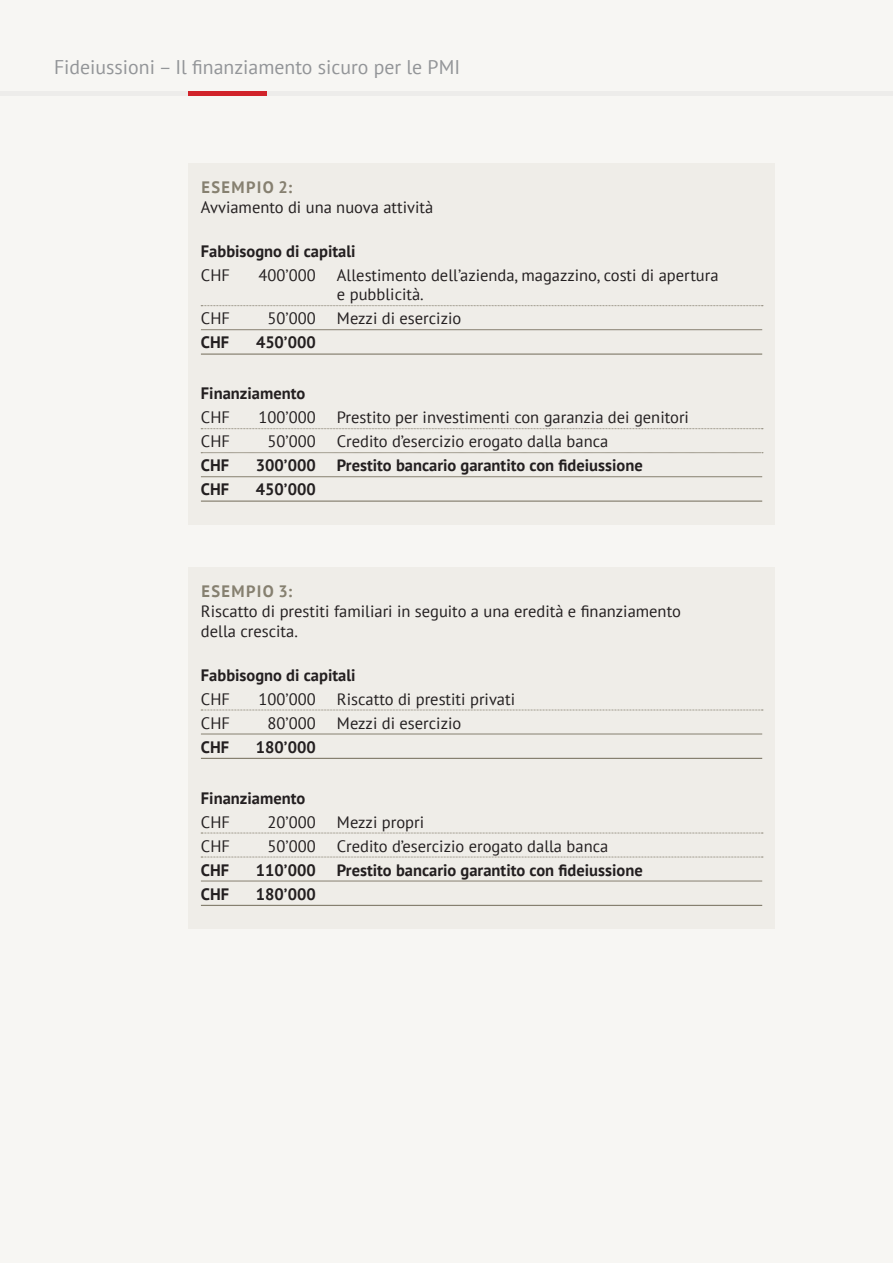
<style>
.page{position:relative;width:893px;height:1263px;background:#f7f6f3}
.page>*{position:absolute;margin:0;border:0;box-sizing:border-box;transform-origin:0 0}
.t1{font:19.8px "PT Sans";color:#939598}
.t2{font:16.5px/19.8px "PT Sans";color:#231f20}
.t3{font:700 16.5px "PT Sans";color:#231f20}
.t4{font:700 16.5px "PT Sans";letter-spacing:.08em;color:#868070}
</style>
<div class="page">
<div style="left:0;top:91px;width:893px;height:5px;background:#edecea"></div>
<div style="left:188px;top:91px;width:78px;height:5px;background:#d1232a"></div>
<div style="left:188px;top:568px;width:587px;height:361px;background:#efede8"></div>
<svg style="left:201px;top:710px;width:562px;height:1px"></svg>
<hr style="left:201px;top:734px;width:561px;height:1px;background:#868070">
<hr style="left:201px;top:758px;width:561px;height:1px;background:#868070">
<svg style="left:201px;top:833px;width:562px;height:1px"></svg>
<svg style="left:201px;top:857px;width:562px;height:1px"></svg>
<hr style="left:201px;top:881px;width:561px;height:1px;background:#868070">
<hr style="left:201px;top:905px;width:561px;height:1px;background:#868070">
<div style="left:188px;top:164px;width:587px;height:361px;background:#efede8"></div>
<svg style="left:201px;top:305px;width:562px;height:1px"></svg>
<hr style="left:201px;top:329px;width:561px;height:1px;background:#868070">
<hr style="left:201px;top:353px;width:561px;height:2px;background:#868070">
<svg style="left:201px;top:428px;width:562px;height:1px"></svg>
<svg style="left:201px;top:452px;width:562px;height:1px"></svg>
<hr style="left:201px;top:476px;width:561px;height:1px;background:#868070">
<hr style="left:201px;top:500px;width:561px;height:2px;background:#868070">
<p class="t1" style="left:54px;top:54px;width:408px">Fideiussioni – Il finanziamento sicuro per le PMI</p>
<p class="t4" style="left:202px;top:177px;width:92px">ESEMPIO 2:</p>
<p class="t2" style="left:201px;top:197px;width:234px">Avviamento di una nuova attività</p>
<p class="t3" style="left:201px;top:240px;width:156px">Fabbisogno di capitali</p>
<p class="t2" style="left:201px;top:265px;width:31px">CHF</p>
<p class="t2" style="left:259px;top:265px;width:59px">400’000</p>
<p class="t2" style="left:337px;top:265px;width:383px">Allestimento dell’azienda, magazzino, costi di apertura e pubblicità.</p>
<p class="t2" style="left:201px;top:308px;width:31px">CHF</p>
<p class="t2" style="left:268px;top:308px;width:50px">50’000</p>
<p class="t2" style="left:337px;top:308px;width:126px">Mezzi di esercizio</p>
<p class="t3" style="left:201px;top:332px;width:30px">CHF</p>
<p class="t3" style="left:256px;top:332px;width:61px">450’000</p>
<p class="t3" style="left:201px;top:383px;width:106px">Finanziamento</p>
<p class="t2" style="left:201px;top:407px;width:31px">CHF</p>
<p class="t2" style="left:259px;top:407px;width:59px">100’000</p>
<p class="t2" style="left:337px;top:407px;width:354px">Prestito per investimenti con garanzia dei genitori</p>
<p class="t2" style="left:201px;top:431px;width:31px">CHF</p>
<p class="t2" style="left:268px;top:431px;width:50px">50’000</p>
<p class="t2" style="left:337px;top:431px;width:273px">Credito d’esercizio erogato dalla banca</p>
<p class="t3" style="left:201px;top:455px;width:30px">CHF</p>
<p class="t3" style="left:256px;top:455px;width:61px">300’000</p>
<p class="t3" style="left:337px;top:455px;width:307px">Prestito bancario garantito con fideiussione</p>
<p class="t3" style="left:201px;top:479px;width:30px">CHF</p>
<p class="t3" style="left:256px;top:479px;width:61px">450’000</p>
<p class="t4" style="left:202px;top:581px;width:92px">ESEMPIO 3:</p>
<p class="t2" style="left:201px;top:601px;width:481px">Riscatto di prestiti familiari in seguito a una eredità e finanziamento della crescita.</p>
<p class="t3" style="left:201px;top:664px;width:156px">Fabbisogno di capitali</p>
<p class="t2" style="left:201px;top:689px;width:31px">CHF</p>
<p class="t2" style="left:259px;top:689px;width:59px">100’000</p>
<p class="t2" style="left:337px;top:689px;width:180px">Riscatto di prestiti privati</p>
<p class="t2" style="left:201px;top:713px;width:31px">CHF</p>
<p class="t2" style="left:268px;top:713px;width:50px">80’000</p>
<p class="t2" style="left:337px;top:713px;width:126px">Mezzi di esercizio</p>
<p class="t3" style="left:201px;top:736px;width:30px">CHF</p>
<p class="t3" style="left:256px;top:736px;width:61px">180’000</p>
<p class="t3" style="left:201px;top:787px;width:106px">Finanziamento</p>
<p class="t2" style="left:201px;top:812px;width:31px">CHF</p>
<p class="t2" style="left:268px;top:812px;width:50px">20’000</p>
<p class="t2" style="left:337px;top:812px;width:89px">Mezzi propri</p>
<p class="t2" style="left:201px;top:836px;width:31px">CHF</p>
<p class="t2" style="left:268px;top:836px;width:50px">50’000</p>
<p class="t2" style="left:337px;top:836px;width:273px">Credito d’esercizio erogato dalla banca</p>
<p class="t3" style="left:201px;top:859px;width:30px">CHF</p>
<p class="t3" style="left:256px;top:859px;width:61px">110’000</p>
<p class="t3" style="left:337px;top:859px;width:307px">Prestito bancario garantito con fideiussione</p>
<p class="t3" style="left:201px;top:883px;width:30px">CHF</p>
<p class="t3" style="left:256px;top:883px;width:61px">180’000</p>
</div>
